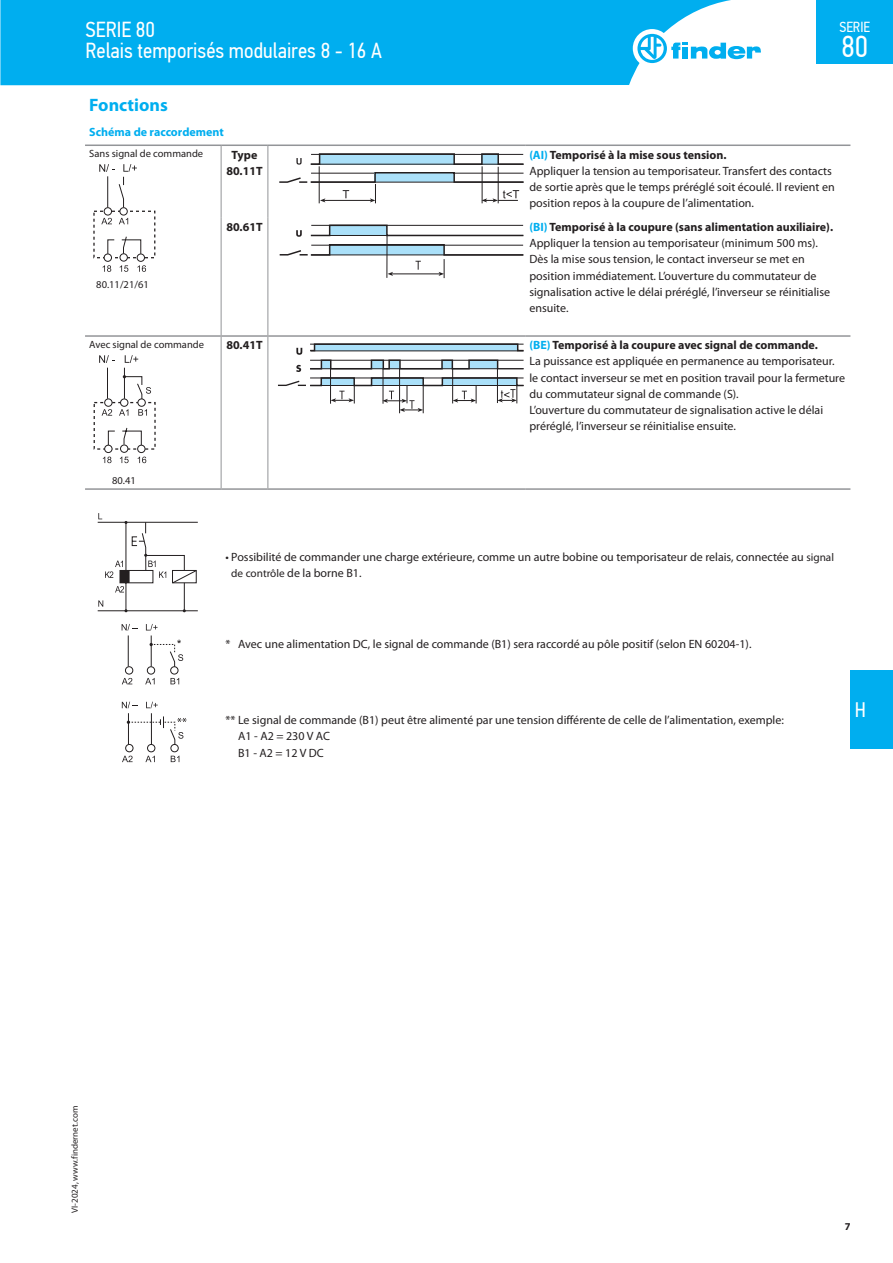
<style>
.page{position:relative;width:893px;height:1263px;background:#fff}
.page>*{position:absolute;margin:0;border:0;box-sizing:border-box;transform-origin:0 0}
.t1{font:30.3px "PF Din Text Cond Pro";color:#fff}
.t2{font:21.75px/21px "PF Din Text Cond Pro";color:#fff}
.t3{font:21px "PF Din Text Cond Pro";color:#fff}
.t4{font:700 18px "Myriad Pro";color:#00aeef}
.t5{font:14.55px "PF Din Text Cond Pro";color:#fff}
.t6{font:12px/16.2px "Myriad Pro";color:#231f20}
.t7{font:700 12px/16.2px "Myriad Pro";color:#231f20;text-align:center}
.t8{font:700 12px "Myriad Pro";color:#00aeef}
.t9{font:10.5px "Myriad Pro";color:#231f20}
.t10{font:700 10.5px "Myriad Pro";color:#231f20}
.t11{font:9px "Myriad Pro";color:#231f20}
.s1{font-weight:700;color:#00aeef}
.s2{font-weight:700}
.s3{font-size:11.25px}
</style>
<div class="page">
<hr style="left:85px;top:145px;width:136px;height:1px;background:#939598">
<hr style="left:221px;top:145px;width:47px;height:1px;background:#939598">
<hr style="left:268px;top:145px;width:257px;height:1px;background:#939598">
<hr style="left:525px;top:145px;width:325px;height:1px;background:#939598">
<hr style="left:268px;top:488px;width:257px;height:2px;background:#939598">
<hr style="left:525px;top:488px;width:325px;height:2px;background:#939598">
<hr style="left:221px;top:335px;width:46px;height:2px;background:#939598">
<hr style="left:268px;top:335px;width:257px;height:2px;background:#939598">
<hr style="left:525px;top:335px;width:325px;height:2px;background:#939598">
<hr style="left:85px;top:335px;width:136px;height:2px;background:#939598">
<hr style="left:85px;top:488px;width:136px;height:2px;background:#939598">
<hr style="left:221px;top:488px;width:47px;height:2px;background:#939598">
<hr style="left:221px;top:146px;width:1px;height:72px;background:#939598">
<hr style="left:267px;top:146px;width:1px;height:72px;background:#939598">
<hr style="left:221px;top:218px;width:1px;height:118px;background:#939598">
<hr style="left:267px;top:218px;width:1px;height:118px;background:#939598">
<hr style="left:221px;top:336px;width:1px;height:152px;background:#939598">
<hr style="left:267px;top:336px;width:1px;height:152px;background:#939598">
<svg style="left:103px;top:265px;width:8px;height:7px"></svg>
<svg style="left:120px;top:265px;width:8px;height:7px"></svg>
<div style="left:93px;top:211px;width:62px;height:47px;border:1px dashed #231f20"></div>
<svg style="left:137px;top:265px;width:9px;height:7px"></svg>
<div style="left:104px;top:254px;width:7px;height:7px;background:#fff;border-radius:50%"></div>
<div style="left:104px;top:254px;width:8px;height:8px;border:1px solid #231f20;border-radius:50%"></div>
<div style="left:120px;top:254px;width:7px;height:7px;background:#fff;border-radius:50%"></div>
<div style="left:120px;top:253px;width:8px;height:9px;border:1px solid #231f20;border-radius:50%"></div>
<div style="left:137px;top:254px;width:7px;height:7px;background:#fff;border-radius:50%"></div>
<div style="left:137px;top:254px;width:8px;height:8px;border:1px solid #231f20;border-radius:50%"></div>
<svg style="left:99px;top:164px;width:43px;height:91px"></svg>
<svg style="left:279px;top:153px;width:244px;height:50px"></svg>
<hr style="left:311px;top:182px;width:212px;height:1px;background:#231f20">
<svg style="left:280px;top:225px;width:243px;height:53px"></svg>
<svg style="left:103px;top:457px;width:9px;height:6px"></svg>
<svg style="left:120px;top:457px;width:9px;height:6px"></svg>
<hr style="left:107px;top:368px;width:1px;height:31px;background:#231f20">
<hr style="left:124px;top:368px;width:1px;height:31px;background:#231f20">
<svg style="left:138px;top:457px;width:8px;height:6px"></svg>
<svg style="left:102px;top:375px;width:49px;height:71px"></svg>
<div style="left:104px;top:445px;width:8px;height:8px;border:1px solid #231f20;border-radius:50%"></div>
<div style="left:120px;top:444px;width:8px;height:9px;border:1px solid #231f20;border-radius:50%"></div>
<div style="left:137px;top:445px;width:8px;height:8px;border:1px solid #231f20;border-radius:50%"></div>
<svg style="left:99px;top:355px;width:16px;height:8px"></svg>
<svg style="left:125px;top:355px;width:13px;height:8px"></svg>
<svg style="left:278px;top:343px;width:246px;height:70px"></svg>
<hr style="left:310px;top:385px;width:214px;height:1px;background:#231f20">
<hr style="left:310px;top:368px;width:214px;height:1px;background:#231f20">
<svg style="left:145px;top:678px;width:10px;height:6px"></svg>
<svg style="left:122px;top:678px;width:10px;height:6px"></svg>
<hr style="left:128px;top:635px;width:1px;height:31px;background:#231f20">
<hr style="left:151px;top:635px;width:1px;height:31px;background:#231f20">
<svg style="left:170px;top:678px;width:9px;height:6px"></svg>
<svg style="left:150px;top:640px;width:33px;height:28px"></svg>
<div style="left:147px;top:666px;width:8px;height:8px;border:1px solid #231f20;border-radius:50%"></div>
<div style="left:125px;top:666px;width:8px;height:8px;border:1px solid #231f20;border-radius:50%"></div>
<div style="left:170px;top:666px;width:8px;height:8px;border:1px solid #231f20;border-radius:50%"></div>
<svg style="left:146px;top:624px;width:12px;height:7px"></svg>
<svg style="left:122px;top:624px;width:15px;height:7px"></svg>
<hr style="left:128px;top:713px;width:1px;height:31px;background:#231f20">
<hr style="left:151px;top:713px;width:1px;height:31px;background:#231f20">
<svg style="left:146px;top:702px;width:12px;height:6px"></svg>
<svg style="left:122px;top:702px;width:15px;height:6px"></svg>
<svg style="left:122px;top:716px;width:65px;height:47px"></svg>
<svg style="left:98px;top:513px;width:100px;height:99px"></svg>
<div style="left:0;top:0;width:731px;height:85px;background:#00aeef"></div>
<div style="left:633px;top:29px;width:38px;height:39px;background:#fff;border-radius:50%"></div>
<svg style="left:637px;top:34px;width:124px;height:29px"></svg>
<div style="left:816px;top:0;width:77px;height:64px;background:#00aeef"></div>
<div style="left:850px;top:670px;width:43px;height:78px;background:#00aeef"></div>
<h2 class="t2" style="left:85px;top:19px;width:298px">SERIE 80<br>Relais temporisés modulaires 8 - 16 A</h2>
<p class="t5" style="left:839px;top:19px;width:32px">SERIE</p>
<h1 class="t1" style="left:841px;top:28px;width:28px">80</h1>
<h3 class="t4" style="left:89px;top:93px;width:80px">Fonctions</h3>
<p class="t8" style="left:89px;top:124px;width:136px">Schéma de raccordement</p>
<p class="t9" style="left:89px;top:147px;width:115px">Sans signal de commande</p>
<p class="t7" style="left:226px;top:146px;width:38px">Type<br>80.11T</p>
<p class="t6" style="left:529px;top:146px;width:307px"><span class="s1">(AI)</span> <span class="s2">Temporisé à la mise sous tension.<br></span>Appliquer la tension au temporisateur. Transfert des contacts de sortie après que le temps préréglé soit écoulé. Il revient en position repos à la coupure de l’alimentation.</p>
<p class="t7" style="left:226px;top:218px;width:38px">80.61T</p>
<p class="t6" style="left:529px;top:219px;width:305px"><span class="s1">(BI)</span> <span class="s2">Temporisé à la coupure (sans alimentation auxiliaire).<br></span>Appliquer la tension au temporisateur (minimum 500 ms).<br>Dès la mise sous tension, le contact inverseur se met en position immédiatement. L’ouverture du commutateur de signalisation active le délai préréglé, l’inverseur se réinitialise ensuite.</p>
<p class="t9" style="left:96px;top:278px;width:54px">80.11/21/61</p>
<p class="t9" style="left:89px;top:338px;width:116px">Avec signal de commande</p>
<p class="t9" style="left:112px;top:474px;width:25px">80.41</p>
<p class="t7" style="left:226px;top:337px;width:38px">80.41T</p>
<p class="t6" style="left:529px;top:337px;width:317px"><span class="s1">(BE)</span> <span class="s2">Temporisé à la coupure avec signal de commande.<br></span>La puissance est appliquée en permanence au temporisateur. le contact inverseur se met en position travail pour la fermeture du commutateur signal de commande (S).<br>L’ouverture du commutateur de signalisation active le délai préréglé, l’inverseur se réinitialise ensuite.</p>
<p class="t6" style="left:231px;top:549px;width:604px;text-indent:-6px">• Possibilité de commander une charge extérieure, comme un autre bobine ou temporisateur de relais, connectée au <span class="s3">signal de contrôle</span> de la borne B1.</p>
<p class="t6" style="left:225px;top:636px;width:528px">* Avec une alimentation DC, le signal de commande (B1) sera raccordé au pôle positif (selon EN 60204-1).</p>
<p class="t6" style="left:238px;top:712px;width:547px;text-indent:-13px">** Le signal de commande (B1) peut être alimenté par une tension différente de celle de l’alimentation, exemple:<br>A1 - A2 = 230 V AC<br>B1 - A2 = 12 V DC</p>
<h3 class="t3" style="left:855px;top:697px;width:13px">H</h3>
<p class="t11" style="left:69px;top:1213px;width:108px;rotate:-90deg">VI-2024, www.findernet.com</p>
<p class="t10" style="left:845px;top:1219px;width:7px">7</p>
</div>
